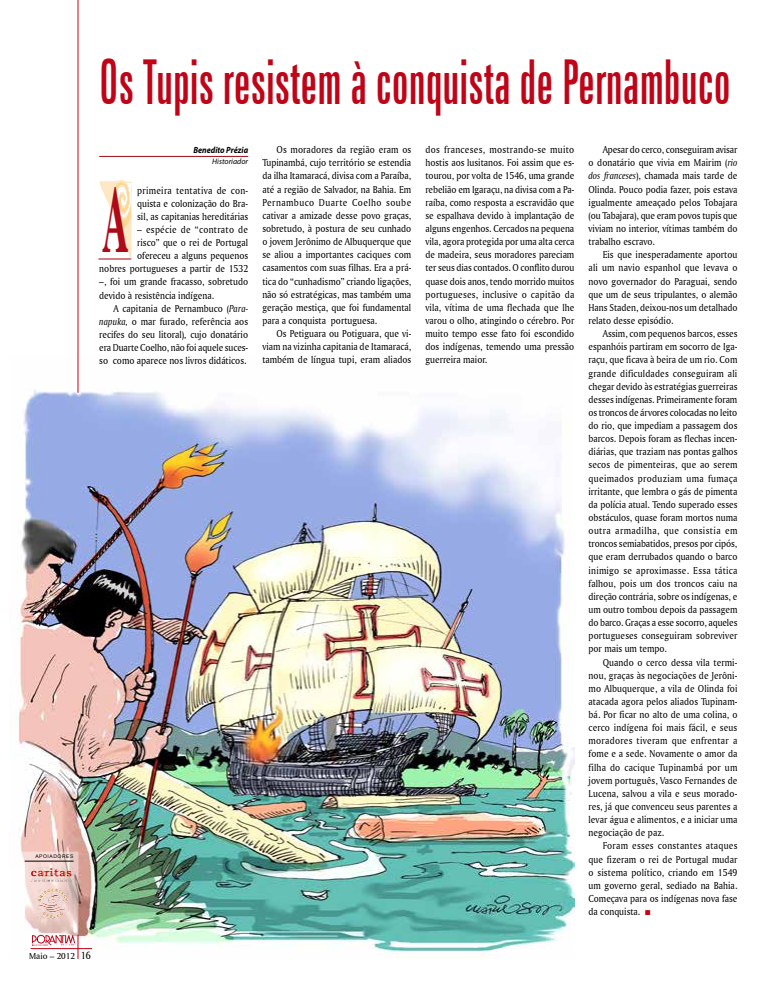
<style>
.page{position:relative;width:780px;height:993px;background:#fff}
.page>*{position:absolute;margin:0;border:0;box-sizing:border-box;transform-origin:0 0}
.t1{font:700 94.5px "Dutch 801 BT";color:#af0917;scale:.4 1}
.t2{font:extra-condensed 62px "Zurich BT";color:#c00418;scale:.8 1}
.t3{font:10.5px/13.1px "Amerigo BT Roman A";color:#000;text-align:justify;scale:.9 1}
.t4{font:10.5px "Amerigo BT Roman A";letter-spacing:.03em;color:#000;scale:.9 1}
.t5{font:italic 700 9px "Myriad Pro";color:#000;scale:.9 1}
.t6{font:9px "Amerigo BT Roman A";color:#000}
.t7{font:italic 8px "Myriad Pro";color:#000}
.t8{font:5px "Arial";letter-spacing:.11em;color:#000}
.s1{font-family:"Amerigo BT Italic A"}
.s2{font-family:"Dixieland Normal";font-size:7px;color:#c00418}
.s3{font-size:11px}
</style>
<div class="page">
<img style="left:17px;top:357px;width:557px;height:601px">
<hr style="left:31px;top:947px;width:61px;height:1px;background:#c00418">
<svg style="left:17px;top:851px;width:61px;height:107px"></svg>
<hr style="left:25px;top:860px;width:49px;height:1px;background:#000">
<img style="left:30px;top:866px;width:44px;height:17px">
<img style="left:38px;top:887px;width:30px;height:31px">
<hr style="left:99px;top:156px;width:149px;height:1px;background:#9d0d15">
<hr style="left:77px;top:0;width:1px;height:392px;background:#c00418">
<img style="left:99px;top:180px;width:32px;height:77px">
<hr style="left:98px;top:258px;width:33px;height:1px;background:#af0917">
<p class="t8" style="left:35px;top:852px;width:40px">APOIADORES</p>
<h2 class="t2" style="left:99px;top:47px;width:790px">Os Tupis resistem à conquista de Pernambuco</h2>
<p class="t5" style="left:193px;top:144px;width:62px">Benedito Prézia</p>
<p class="t7" style="left:212px;top:156px;width:37px">Historiador</p>
<p class="t3" style="left:137px;top:183px;width:125px">primeira tentativa de con&shy;quista e colonização do Bra&shy;sil, as capitanias hereditárias</p>
<p class="t4" style="left:137px;top:223px;width:125px">– espécie de “contrato de</p>
<p class="t3" style="left:137px;top:236px;width:125px">risco” que o rei de Portugal</p>
<p class="t3" style="left:137px;top:249px;width:125px">ofereceu a alguns pequenos</p>
<p class="t3" style="left:99px;top:262px;width:167px">nobres portugueses a partir de 1532</p>
<p class="t3" style="left:99px;top:275px;width:167px">–, foi um grande fracasso, sobretudo</p>
<p class="t3" style="left:99px;top:288px;width:129px">devido à resistência indígena.</p>
<p class="t3" style="left:113px;top:301px;width:151px">A capitania de Pernambuco (<span class="s1">Para-</span></p>
<p class="t3" style="left:99px;top:314px;width:167px"><span class="s1">napuka,</span> o mar furado, referência aos</p>
<p class="t3" style="left:99px;top:327px;width:167px">recifes do seu litoral)<span class="s1">,</span> cujo donatário</p>
<p class="t3" style="left:99px;top:341px;width:167px">era Duarte Coelho, não foi aquele suces-</p>
<p class="t3" style="left:99px;top:354px;width:165px">so como aparece nos livros didáticos.</p>
<p class="t3" style="left:262px;top:143px;width:167px;text-indent:14px">Os moradores da região eram os Tupinambá, cujo território se estendia da ilha Itamaracá, divisa com a Paraíba, até a região de Salvador, na Bahia. Em Pernambuco Duarte Coelho soube cativar a amizade desse povo graças, sobretudo, à postura de seu cunhado o jovem Jerônimo de Albuquerque que se aliou a importantes caciques com casamentos com suas filhas. Era a prá&shy;tica do “cunhadismo” criando ligações, não só estratégicas, mas também uma geração mestiça, que foi fundamental para a conquista portuguesa.</p>
<p class="t3" style="left:262px;top:327px;width:167px;text-indent:14px">Os Petiguara ou Potiguara, que vi&shy;viam na vizinha capitania de Itamaracá, também de língua tupi, eram aliados</p>
<p class="t3" style="left:425px;top:143px;width:167px">dos franceses, mostrando-se muito hostis aos lusitanos. Foi assim que es&shy;tourou, por volta de 1546, uma grande rebelião em Igaraçu, na divisa com a Pa&shy;raíba, como resposta a escravidão que se espalhava devido à implantação de alguns engenhos. Cercados na pequena vila, agora protegida por uma alta cerca de madeira, seus moradores pareciam ter seus dias contados. O conflito durou quase dois anos, tendo morrido muitos portugueses, inclusive o capitão da vila, vítima de uma flechada que lhe varou o olho, atingindo o cérebro. Por muito tempo esse fato foi escondido dos indígenas, temendo uma pressão guerreira maior.</p>
<p class="t3" style="left:588px;top:143px;width:167px;text-indent:14px">Apesar do cerco, conseguiram avisar o donatário que vivia em Mairim (<span class="s1">rio dos franceses</span>), chamada mais tarde de Olinda. Pouco podia fazer, pois estava igualmente ameaçado pelos Tobajara (ou Tabajara), que eram povos tupis que viviam no interior, vítimas também do trabalho escravo.</p>
<h1 class="t1" style="left:103px;top:162px;width:63px">A</h1>
<p class="t3" style="left:588px;top:248px;width:167px;text-indent:14px">Eis que inesperadamente aportou ali um navio espanhol que levava o novo governador do Paraguai, sendo que um de seus tripulantes, o alemão Hans Staden, deixou-nos um detalhado relato desse episódio.</p>
<p class="t3" style="left:588px;top:327px;width:167px;text-indent:14px">Assim, com pequenos barcos, esses espanhóis partiram em socorro de Iga&shy;raçu, que ficava à beira de um rio. Com grande dificuldades conseguiram ali chegar devido às estratégias guerreiras desses indígenas. Primeiramente foram os troncos de árvores colocadas no leito do rio, que impediam a passagem dos barcos. Depois foram as flechas incen&shy;diárias, que traziam nas pontas galhos secos de pimenteiras, que ao serem queimados produziam uma fumaça irritante, que lembra o gás de pimenta da polícia atual. Tendo superado esses obstáculos, quase foram mortos numa outra armadilha, que consistia em troncos semiabatidos, presos por cipós, que eram derrubados quando o barco inimigo se aproximasse. Essa tática falhou, pois um dos troncos caiu na direção contrária, sobre os indígenas, e um outro tombou depois da passagem do barco. Graças a esse socorro, aqueles portugueses conseguiram sobreviver por mais um tempo.</p>
<p class="t3" style="left:588px;top:655px;width:167px;text-indent:14px">Quando o cerco dessa vila termi&shy;nou, graças às negociações de Jerôni&shy;mo Albuquerque, a vila de Olinda foi atacada agora pelos aliados Tupinam&shy;bá. Por ficar no alto de uma colina, o cerco indígena foi mais fácil, e seus moradores tiveram que enfrentar a fome e a sede. Novamente o amor da filha do cacique Tupinambá por um jovem português, Vasco Fernandes de Lucena, salvou a vila e seus morado&shy;res, já que convenceu seus parentes a levar água e alimentos, e a iniciar uma negociação de paz.</p>
<p class="t3" style="left:588px;top:838px;width:167px;text-indent:14px">Foram esses constantes ataques que fizeram o rei de Portugal mudar o sistema político, criando em 1549 um governo geral, sediado na Bahia.<br>Começava para os indígenas nova fase da conquista. <span class="s2">n</span></p>
<p class="t6" style="left:29px;top:949px;width:63px">Maio – 2012 <span class="s3">16</span></p>
</div>
